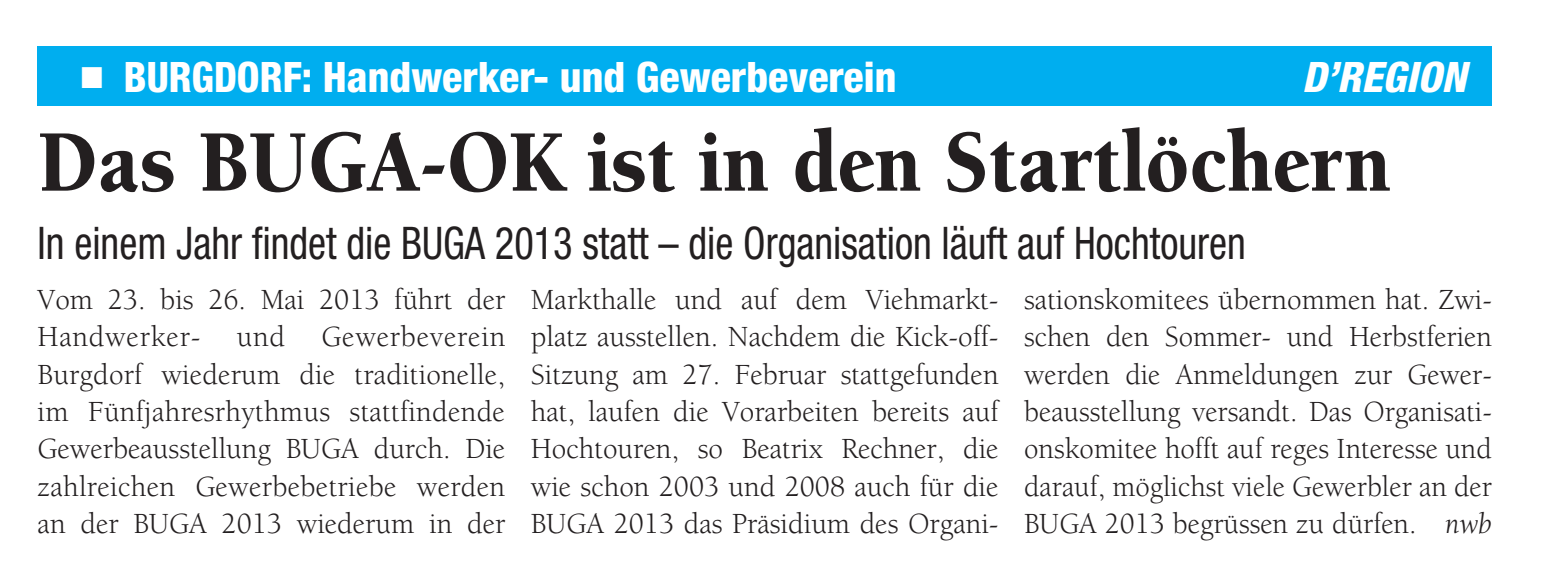
<style>
.page{position:relative;width:1543px;height:579px;background:#fff}
.page>*{position:absolute;margin:0;border:0;box-sizing:border-box;transform-origin:0 0}
.t1{font:900 90px "Berkeley";color:#231f20;scale:.9 1}
.t2{font:condensed 45px "Helvetica Neue";color:#231f20;scale:.9 1}
.t3{font:800 condensed 42px "Helvetica Neue";color:#fff;scale:.95 1}
.t4{font:italic 800 condensed 42px "Helvetica Neue";color:#fff}
.t5{font:30px/37.5px "Berkeley";color:#231f20;text-align:justify}
.s1{font-family:"Mathematical Pi Six";font-weight:400;font-stretch:normal;font-size:30px}
.s2{font-style:italic}
</style>
<div class="page">
<div style="left:38px;top:46px;width:1454px;height:60px;background:#00aeef"></div>
<h3 class="t3" style="left:80px;top:51px;width:861px"><span class="s1">j</span> BURGDORF: Handwerker- und Gewerbeverein</h3>
<h3 class="t4" style="left:1302px;top:51px;width:166px">D’REGION</h3>
<h1 class="t1" style="left:38px;top:115px;width:1505px">Das BUGA-OK ist in den Startlöchern</h1>
<h2 class="t2" style="left:38px;top:217px;width:1344px">In einem Jahr findet die BUGA 2013 statt – die Organisation läuft auf Hochtouren</h2>
<p class="t5" style="left:38px;top:281px;width:469px">Vom 23. bis 26. Mai 2013 führt der Handwerker- und Gewerbeverein Burgdorf wiederum die traditionelle, im Fünfjahresrhythmus stattfindende Gewerbeausstellung BUGA durch. Die zahlreichen Gewerbebetriebe werden an der BUGA 2013 wiederum in der</p>
<p class="t5" style="left:531px;top:281px;width:469px">Markthalle und auf dem Viehmarkt&shy;platz ausstellen. Nachdem die Kick-off-Sitzung am 27. Februar stattgefunden hat, laufen die Vorarbeiten bereits auf Hochtouren, so Beatrix Rechner, die wie schon 2003 und 2008 auch für die BUGA 2013 das Präsidium des Organi-</p>
<p class="t5" style="left:1024px;top:281px;width:469px">sationskomitees übernommen hat. Zwi&shy;schen den Sommer- und Herbstferien werden die Anmeldungen zur Gewer&shy;beausstellung versandt. Das Organisati&shy;onskomitee hofft auf reges Interesse und darauf, möglichst viele Gewerbler an der BUGA 2013 begrüssen zu dürfen. <span class="s2">nwb</span></p>
</div>
